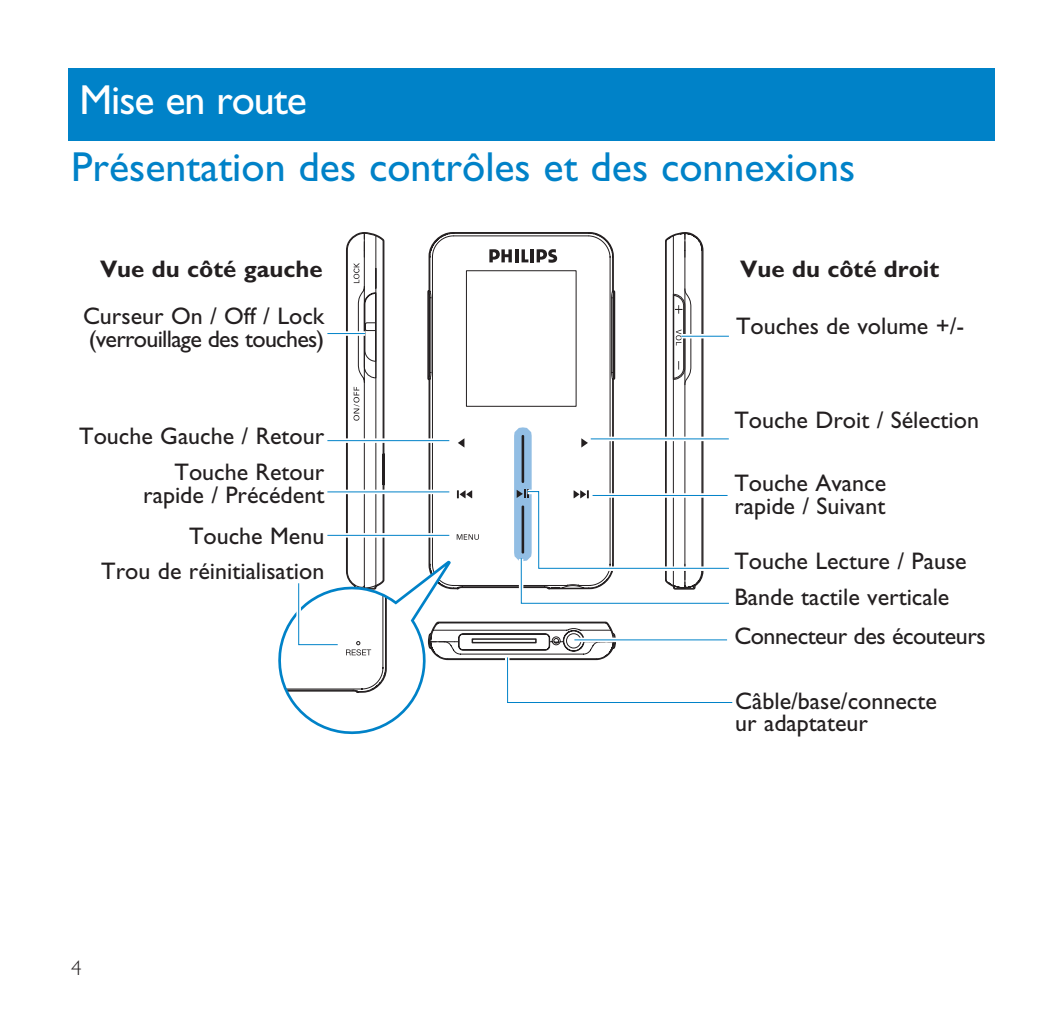
<style>
.page{position:relative;width:1063px;height:1021px;background:#fff}
.page>*{position:absolute;margin:0;border:0;box-sizing:border-box;transform-origin:0 0}
.t1{font:42px "Gill Alt One";color:#0082c8}
.t2{font:42px "Gill Alt One";letter-spacing:-.025em;color:#fff}
.t3{font:24px/22.5px "Gill Alt One";color:#231f20}
.t4{font:24px/22.5px "Gill Alt One";letter-spacing:-.03em;color:#231f20}
.t5{font:700 24px "Gill Alt One";color:#231f20}
.t6{font:24px "Gill Alt One";letter-spacing:-.02em;color:#231f20}
.t7{font:300 21px "Gill Alt One";color:#231f20}
</style>
<div class="page">
<div style="left:68px;top:69px;width:927px;height:72px;background:#0082c8"></div>
<svg style="left:278px;top:233px;width:455px;height:502px"></svg>
<h1 class="t2" style="left:80px;top:85px;width:229px">Mise en route</h1>
<h1 class="t1" style="left:71px;top:152px;width:786px">Présentation des contrôles et des connexions</h1>
<p class="t5" style="left:100px;top:260px;width:224px">Vue du côté gauche</p>
<p class="t5" style="left:740px;top:260px;width:200px">Vue du côté droit</p>
<p class="t3" style="left:736px;top:318px;width:230px">Touches de volume +/-</p>
<p class="t4" style="left:83px;top:307px;width:243px">Curseur On / Off / Lock (verrouillage des touches)</p>
<p class="t3" style="left:79px;top:420px;width:247px;line-height:36.6px;text-align:right">Touche Gauche / Retour<br>Touche Retour</p>
<p class="t3" style="left:143px;top:476px;width:183px;line-height:41.1px;text-align:right">rapide / Précédent<br>Touche Menu</p>
<p class="t3" style="left:101px;top:562px;width:225px">Trou de réinitialisation</p>
<p class="t7" style="left:71px;top:960px;width:12px">4</p>
<p class="t3" style="left:734px;top:411px;width:246px">Touche Droit / Sélection</p>
<p class="t3" style="left:734px;top:475px;width:153px">Touche Avance rapide / Suivant</p>
<p class="t3" style="left:734px;top:545px;width:234px;line-height:36.3px">Touche Lecture / Pause<br>Bande tactile verticale</p>
<p class="t6" style="left:734px;top:627px;width:253px">Connecteur des écouteurs</p>
<p class="t3" style="left:735px;top:692px;width:203px">Câble/base/connecte ur adaptateur</p>
</div>
